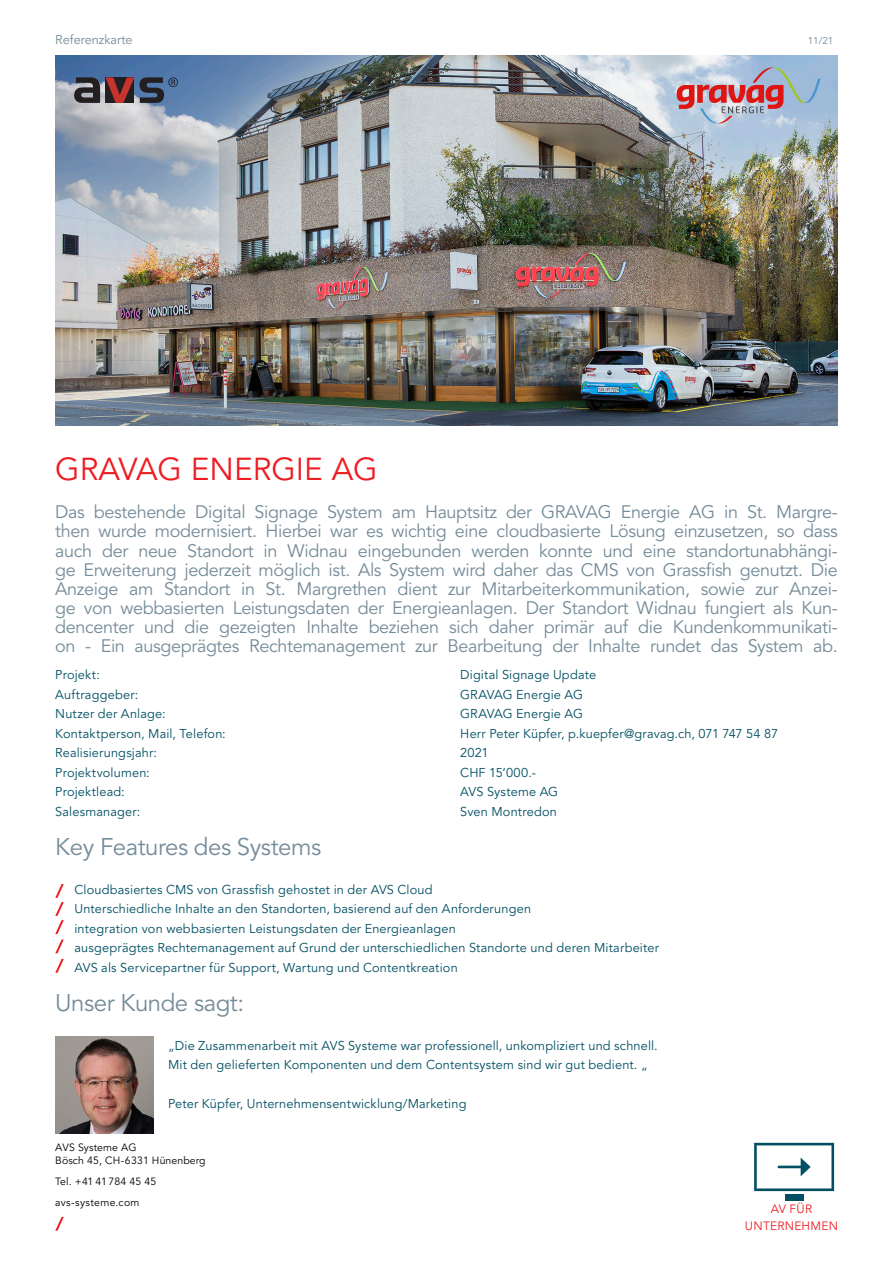
<style>
.page{position:relative;width:893px;height:1263px;background:#fff}
.page>*{position:absolute;margin:0;border:0;box-sizing:border-box;transform-origin:0 0}
.t1{font:31.5px "Avenir LT Std";color:#ee1d23}
.t2{font:24px "Avenir LT Std";letter-spacing:-.02em;color:#758c99}
.t3{font:18px/19px "Avenir LT Std";letter-spacing:-.02em;color:#758c99;text-align:justify}
.t4{font:12.75px/19.5px "Avenir LT Std";letter-spacing:.015em;color:#014f63}
.t5{font:12.75px "Avenir LT Std";color:#758c99}
.Einf__Abs{font:12px/17.2px "Avenir LT Std";letter-spacing:.02em;color:#ee1d23;text-align:center}
.t6{font:10.5px/13.5px "Avenir LT Std";letter-spacing:.01em;color:#000}
.t7{font:10.5px "Avenir LT Std";letter-spacing:.035em;color:#000}
.t8{font:9.9px "Avenir LT Std";color:#758c99}
</style>
<div class="page">
<svg style="left:55px;top:1217px;width:9px;height:14px"></svg>
<img style="left:55px;top:55px;width:783px;height:370px">
<svg style="left:55px;top:884px;width:9px;height:69px"></svg>
<svg style="left:55px;top:959px;width:9px;height:14px"></svg>
<img style="left:55px;top:1036px;width:99px;height:97px">
<svg style="left:677px;top:68px;width:144px;height:55px;background:#b7a4b4"></svg>
<svg style="left:74px;top:77px;width:104px;height:26px;background:#564c5a"></svg>
<div style="left:785px;top:1194px;width:18px;height:6px;background:#014f63"></div>
<svg style="left:754px;top:1143px;width:80px;height:48px"></svg>
<p class="t5" style="left:55px;top:33px;width:79px">Referenzkarte</p>
<p class="t8" style="left:808px;top:35px;width:27px">11/21</p>
<p class="t1" style="left:55px;top:450px;width:324px">GRAVAG ENERGIE AG</p>
<p class="t3" style="left:55px;top:503px;width:784px">Das bestehende Digital Signage System am Hauptsitz der GRAVAG Energie AG in St. Margre&shy;then wurde modernisiert. Hierbei war es wichtig eine cloudbasierte Lösung einzusetzen, so dass auch der neue Standort in Widnau eingebunden werden konnte und eine standortunabhängi&shy;ge Erweiterung jederzeit möglich ist. Als System wird daher das CMS von Grassfish genutzt. Die Anzeige am Standort in St. Margrethen dient zur Mitarbeiterkommunikation, sowie zur Anzei&shy;ge von webbasierten Leistungsdaten der Energieanlagen. Der Standort Widnau fungiert als Kun&shy;dencenter und die gezeigten Inhalte beziehen sich daher primär auf die Kundenkommunikati&shy;on - Ein ausgeprägtes Rechtemanagement zur Bearbeitung der Inhalte rundet das System ab.</p>
<p class="t4" style="left:55px;top:665px;width:46px">Projekt:</p>
<p class="t4" style="left:55px;top:685px;width:85px">Auftraggeber:</p>
<p class="t4" style="left:55px;top:704px;width:112px">Nutzer der Anlage:</p>
<p class="t4" style="left:55px;top:724px;width:172px">Kontaktperson, Mail, Telefon:</p>
<p class="t4" style="left:55px;top:743px;width:103px">Realisierungsjahr:</p>
<p class="t4" style="left:55px;top:763px;width:96px">Projektvolumen:</p>
<p class="t4" style="left:55px;top:782px;width:71px">Projektlead:</p>
<p class="t4" style="left:55px;top:802px;width:87px">Salesmanager:</p>
<p class="t2" style="left:55px;top:832px;width:267px">Key Features des Systems</p>
<p class="t4" style="left:460px;top:665px;width:137px">Digital Signage Update</p>
<p class="t4" style="left:460px;top:685px;width:124px">GRAVAG Energie AG</p>
<p class="t4" style="left:460px;top:704px;width:124px">GRAVAG Energie AG</p>
<p class="t4" style="left:460px;top:724px;width:319px">Herr Peter Küpfer, p.kuepfer@gravag.ch, 071 747 54 87</p>
<p class="t4" style="left:460px;top:743px;width:30px">2021</p>
<p class="t4" style="left:460px;top:763px;width:77px">CHF 15‘000.-</p>
<p class="t4" style="left:460px;top:782px;width:99px">AVS Systeme AG</p>
<p class="t4" style="left:460px;top:802px;width:98px">Sven Montredon</p>
<p class="t4" style="left:74px;top:880px;width:360px">Cloudbasiertes CMS von Grassfish gehostet in der AVS Cloud</p>
<p class="t4" style="left:74px;top:899px;width:458px">Unterschiedliche Inhalte an den Standorten, basierend auf den Anforderungen</p>
<p class="t4" style="left:74px;top:919px;width:586px">integration von webbasierten Leistungsdaten der Energieanlagen<br>ausgeprägtes Rechtemanagement auf Grund der unterschiedlichen Standorte und deren Mitarbeiter</p>
<p class="t4" style="left:74px;top:958px;width:385px">AVS als Servicepartner für Support, Wartung und Contentkreation</p>
<p class="t2" style="left:55px;top:988px;width:190px">Unser Kunde sagt:</p>
<p class="t4" style="left:168px;top:1036px;width:491px">„Die Zusammenarbeit mit AVS Systeme war professionell, unkompliziert und schnell.</p>
<p class="t4" style="left:168px;top:1055px;width:481px">Mit den gelieferten Komponenten und dem Contentsystem sind wir gut bedient. „</p>
<p class="t4" style="left:168px;top:1094px;width:300px">Peter Küpfer, Unternehmensentwicklung/Marketing</p>
<p class="t6" style="left:55px;top:1140px;width:152px">AVS Systeme AG<br>Bösch 45, CH-6331 Hünenberg</p>
<p class="t6" style="left:55px;top:1175px;width:103px">Tel. +41 41 784 45 45</p>
<p class="t7" style="left:55px;top:1196px;width:86px">avs-systeme.com</p>
<p class="Einf__Abs" style="left:745px;top:1200px;width:95px">AV FÜR<br>UNTERNEHMEN</p>
</div>
